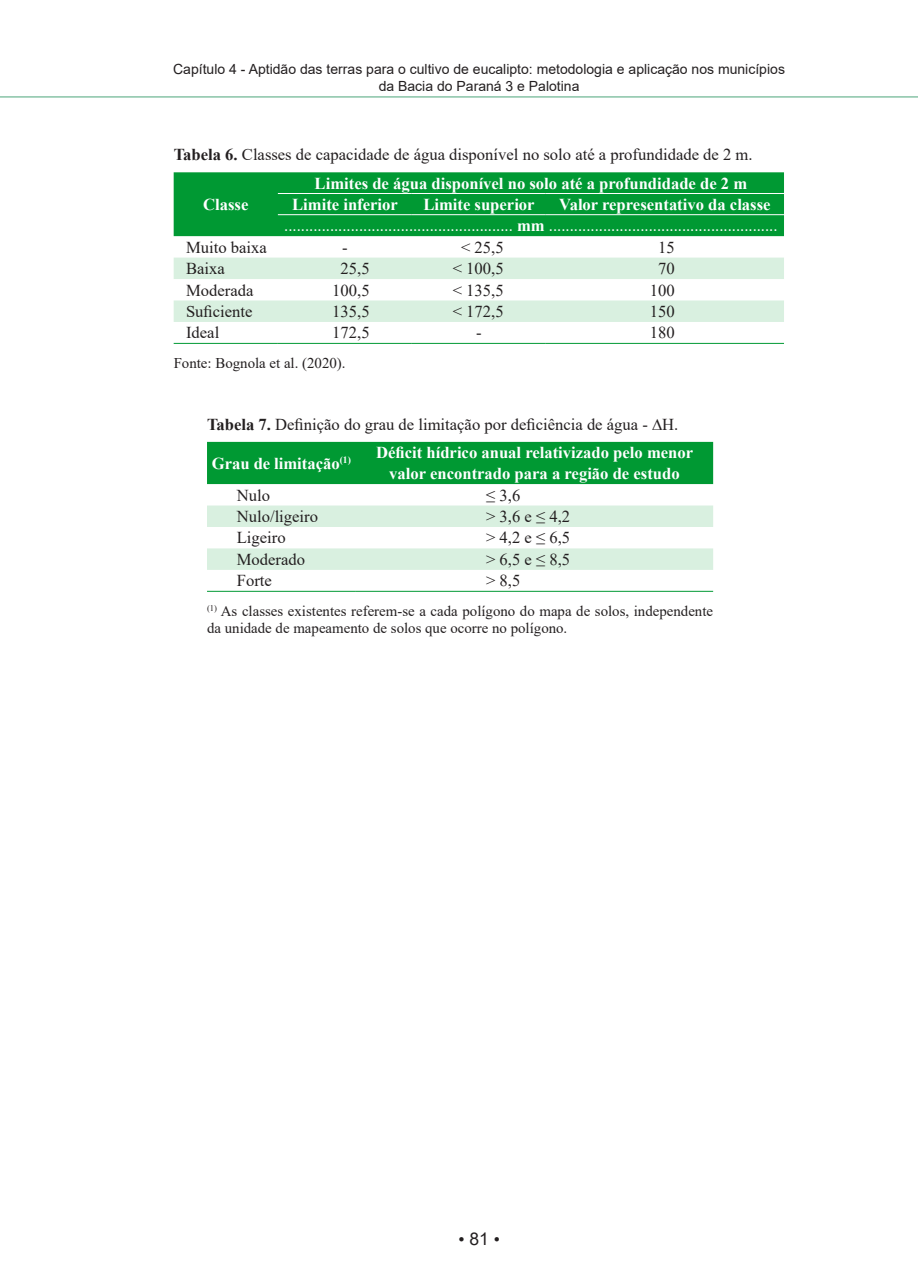
<style>
.page{position:relative;width:918px;height:1280px;background:#fff}
.page>*{position:absolute;margin:0;border:0;box-sizing:border-box;transform-origin:0 0}
.t1{font:17.5px "Times New Roman";color:#231f20}
.Livro_Tabela_cabeca{font:700 16.62px/21px "Times New Roman";color:#fff;text-align:center}
.Livro_Tabela_miolo{font:16.62px "Times New Roman";color:#231f20}
.Livro_Tabela{font:16.62px "Times New Roman";color:#231f20}
.Livro_Tabela_cabeca-2{font:16.62px "Times New Roman";color:#fff}
.Livro_Fonte{font:14.88px/17.5px "Times New Roman";color:#231f20}
.t2{font:14px/16.8px "Arial";color:#231f20;text-align:center}
.s1{font-weight:700}
.s2{font-family:"Arial"}
</style>
<div class="page">
<hr style="left:0;top:96px;width:918px;height:2px;background:#99ccb3">
<div style="left:174px;top:172px;width:610px;height:64px;background:#093"></div>
<svg style="left:174px;top:258px;width:610px;height:64px"></svg>
<hr style="left:278px;top:193px;width:134px;height:1px;background:#fff">
<hr style="left:412px;top:193px;width:134px;height:1px;background:#fff">
<hr style="left:546px;top:193px;width:238px;height:1px;background:#fff">
<hr style="left:278px;top:214px;width:134px;height:1px;background:#fff">
<hr style="left:412px;top:214px;width:134px;height:1px;background:#fff">
<hr style="left:546px;top:214px;width:238px;height:1px;background:#fff">
<hr style="left:174px;top:343px;width:104px;height:1px;background:#093">
<hr style="left:278px;top:343px;width:134px;height:1px;background:#093">
<hr style="left:412px;top:343px;width:134px;height:1px;background:#093">
<hr style="left:546px;top:343px;width:238px;height:1px;background:#093">
<div style="left:207px;top:442px;width:506px;height:42px;background:#093"></div>
<svg style="left:207px;top:505px;width:506px;height:65px"></svg>
<hr style="left:207px;top:591px;width:149px;height:1px;background:#093">
<hr style="left:356px;top:591px;width:357px;height:1px;background:#093">
<p class="t2" style="left:173px;top:60px;width:613px">Capítulo 4 - Aptidão das terras para o cultivo de eucalipto: metodologia e aplicação nos municípios da Bacia do Paraná 3 e Palotina</p>
<p class="Livro_Tabela" style="left:174px;top:143px;width:580px"><span class="s1">Tabela 6.</span> Classes de capacidade de água disponível no solo até a profundidade de 2 m.</p>
<p class="Livro_Tabela_cabeca" style="left:315px;top:172px;width:434px">Limites de água disponível no solo até a profundidade de 2 m</p>
<p class="Livro_Tabela_cabeca" style="left:203px;top:193px;width:47px">Classe</p>
<p class="Livro_Tabela_cabeca" style="left:292px;top:193px;width:107px">Limite inferior</p>
<p class="Livro_Tabela_cabeca" style="left:423px;top:193px;width:113px">Limite superior</p>
<p class="Livro_Tabela_cabeca" style="left:559px;top:193px;width:213px">Valor representativo da classe</p>
<p class="Livro_Tabela_cabeca-2" style="left:284px;top:214px;width:495px">....................................................... <span class="s1">mm</span> .......................................................</p>
<p class="Livro_Tabela_miolo" style="left:186px;top:235px;width:82px">Muito baixa</p>
<p class="Livro_Tabela_miolo" style="left:342px;top:235px;width:7px">-</p>
<p class="Livro_Tabela_miolo" style="left:461px;top:235px;width:44px">&lt; 25,5</p>
<p class="Livro_Tabela_miolo" style="left:658px;top:235px;width:18px">15</p>
<p class="Livro_Tabela_miolo" style="left:186px;top:257px;width:40px">Baixa</p>
<p class="Livro_Tabela_miolo" style="left:341px;top:257px;width:31px">25,5</p>
<p class="Livro_Tabela_miolo" style="left:453px;top:257px;width:52px">&lt; 100,5</p>
<p class="Livro_Tabela_miolo" style="left:658px;top:257px;width:18px">70</p>
<p class="Livro_Tabela_miolo" style="left:186px;top:278px;width:69px">Moderada</p>
<p class="Livro_Tabela_miolo" style="left:332px;top:278px;width:39px">100,5</p>
<p class="Livro_Tabela_miolo" style="left:453px;top:278px;width:52px">&lt; 135,5</p>
<p class="Livro_Tabela_miolo" style="left:650px;top:278px;width:26px">100</p>
<p class="Livro_Tabela_miolo" style="left:186px;top:300px;width:68px">Suficiente</p>
<p class="Livro_Tabela_miolo" style="left:332px;top:300px;width:39px">135,5</p>
<p class="Livro_Tabela_miolo" style="left:453px;top:300px;width:52px">&lt; 172,5</p>
<p class="Livro_Tabela_miolo" style="left:650px;top:300px;width:26px">150</p>
<p class="Livro_Tabela_miolo" style="left:186px;top:321px;width:35px">Ideal</p>
<p class="Livro_Tabela_miolo" style="left:332px;top:321px;width:39px">172,5</p>
<p class="Livro_Tabela_miolo" style="left:476px;top:321px;width:7px">-</p>
<p class="Livro_Tabela_miolo" style="left:650px;top:321px;width:26px">180</p>
<p class="Livro_Fonte" style="left:174px;top:354px;width:173px">Fonte: Bognola et al. (2020).</p>
<p class="Livro_Tabela" style="left:207px;top:413px;width:473px"><span class="s1">Tabela 7.</span> Definição do grau de limitação por deficiência de água - ∆H.</p>
<p class="Livro_Tabela_cabeca" style="left:212px;top:452px;width:140px">Grau de limitação<sup>(1)</sup></p>
<p class="Livro_Tabela_cabeca" style="left:376px;top:442px;width:318px">Déficit hídrico anual relativizado pelo menor valor encontrado para a região de estudo</p>
<p class="Livro_Tabela_miolo" style="left:237px;top:483px;width:35px">Nulo</p>
<p class="Livro_Tabela_miolo" style="left:486px;top:483px;width:36px">≤ 3,6</p>
<p class="Livro_Tabela_miolo" style="left:237px;top:505px;width:83px">Nulo/ligeiro</p>
<p class="Livro_Tabela_miolo" style="left:486px;top:505px;width:86px">&gt; 3,6 e ≤ 4,2</p>
<p class="Livro_Tabela_miolo" style="left:237px;top:526px;width:50px">Ligeiro</p>
<p class="Livro_Tabela_miolo" style="left:486px;top:526px;width:86px">&gt; 4,2 e ≤ 6,5</p>
<p class="Livro_Tabela_miolo" style="left:237px;top:548px;width:70px">Moderado</p>
<p class="Livro_Tabela_miolo" style="left:486px;top:548px;width:86px">&gt; 6,5 e ≤ 8,5</p>
<p class="Livro_Tabela_miolo" style="left:237px;top:569px;width:37px">Forte</p>
<p class="Livro_Tabela_miolo" style="left:486px;top:569px;width:36px">&gt; 8,5</p>
<p class="Livro_Fonte" style="left:207px;top:601px;width:507px"><sup>(1)</sup> As classes existentes referem-se a cada polígono do mapa de solos, independente da unidade de mapeamento de solos que ocorre no polígono.</p>
<p class="t1" style="left:458px;top:1227px;width:43px">• <span class="s2">81</span> •</p>
</div>
